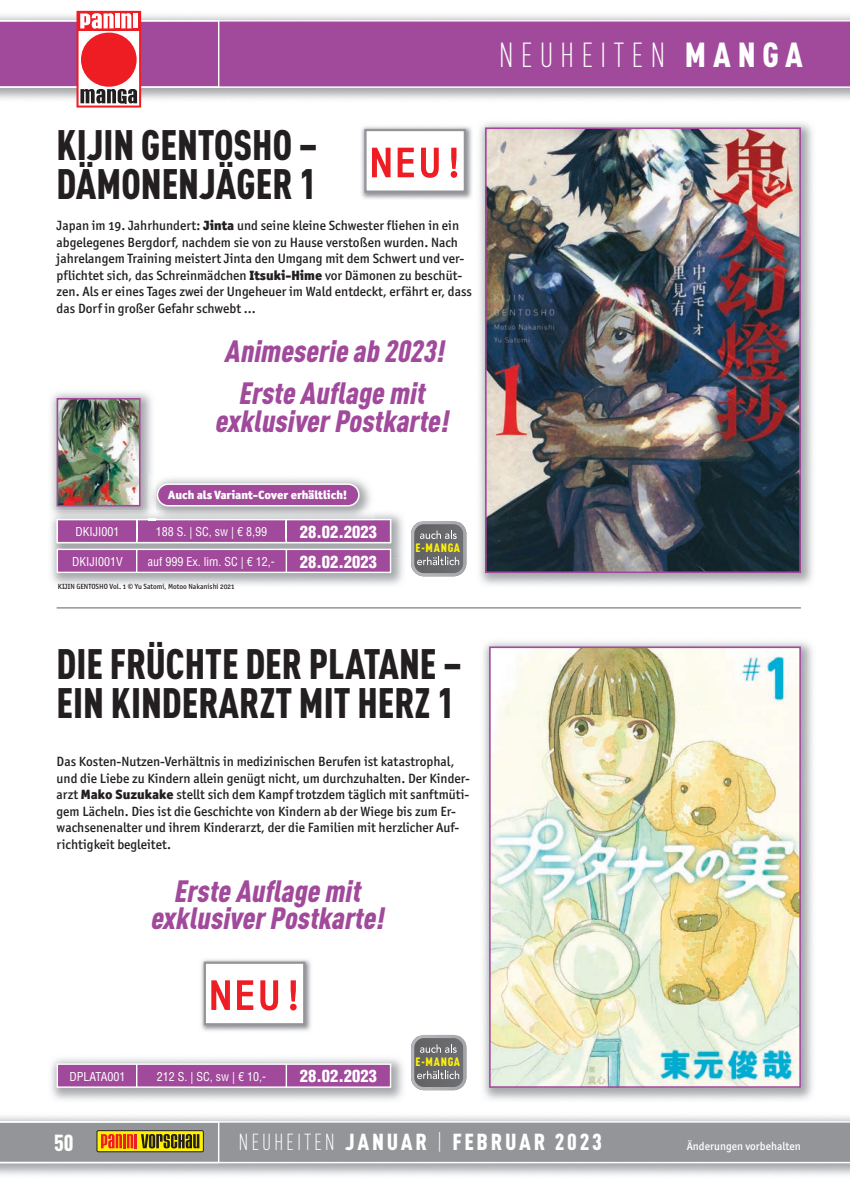
<style>
.page{position:relative;width:850px;height:1189px;background:#fff}
.page>*{position:absolute;margin:0;border:0;box-sizing:border-box;transform-origin:0 0}
.t1{font:900 42px/39px "DIN Cond";color:#231f20;scale:.95 1}
.t2{font:40.5px "Andale Mono";color:#ee1d23}
.t3{font:300 34.35px "DIN Cond";letter-spacing:.2em;color:#fff}
.t4{font:italic 900 30.3px/41.8px "DIN Cond";color:#a1499b;text-align:center}
.t5{font:900 22.8px "DIN Cond";letter-spacing:.12em;color:#fff}
.t6{font:900 condensed 16.5px "Helvetica";color:#fff}
.t7{font:13.5px/16.5px "Officina San ITC Medium OS";color:#231f20}
.t8{font:condensed 12px "Helvetica";color:#fff}
.t9{font:12px "Officina San ITC Black OS";letter-spacing:-.01em;color:#fff}
.t10{font:900 12px "DIN Cond";letter-spacing:.06em;color:#fff101}
.t11{font:11.4px "Officina San ITC Medium OS";color:#fff}
.t12{font:7.5px "Officina San ITC Medium OS";color:#231f20}
.s1{font-family:"Officina San ITC Black OS"}
.s2{font-weight:900}
.s3{font-weight:300}
</style>
<div class="page">
<svg style="left:0;top:1121px;width:850px;height:41px;background:#9a9993"></svg>
<div style="left:219px;top:20px;width:631px;height:68px;background:#a1499b"></div>
<svg style="left:0;top:11px;width:219px;height:97px"></svg>
<hr style="left:133px;top:13px;width:4px;height:15px;background:#fff">
<img style="left:479px;top:122px;width:334px;height:463px">
<img style="left:488px;top:130px;width:310px;height:440px">
<div style="left:485px;top:127px;width:316px;height:446px;border:2px solid #a1499b"></div>
<img style="left:483px;top:641px;width:330px;height:459px">
<img style="left:492px;top:649px;width:306px;height:435px">
<div style="left:489px;top:646px;width:312px;height:441px;border:2px solid #a1499b"></div>
<hr style="left:57px;top:607px;width:744px;height:1px;background:#939598">
<img style="left:51px;top:1058px;width:352px;height:42px">
<div style="left:57px;top:1064px;width:333px;height:23px;background:#a1499b"></div>
<div style="left:57px;top:1063px;width:334px;height:24px;border:1px solid #fff"></div>
<svg style="left:136px;top:1064px;width:1px;height:23px"></svg>
<svg style="left:286px;top:1064px;width:1px;height:23px"></svg>
<img style="left:51px;top:513px;width:352px;height:27px">
<img style="left:51px;top:558px;width:352px;height:27px">
<img style="left:51px;top:540px;width:352px;height:18px">
<div style="left:57px;top:549px;width:333px;height:23px;background:#a1499b"></div>
<div style="left:57px;top:548px;width:334px;height:25px;border:1px solid #fff"></div>
<svg style="left:136px;top:549px;width:1px;height:23px"></svg>
<svg style="left:286px;top:549px;width:1px;height:23px"></svg>
<img style="left:361px;top:126px;width:111px;height:73px">
<div style="left:365px;top:130px;width:100px;height:62px;background:#fff"></div>
<div style="left:364px;top:129px;width:102px;height:64px;border:2px solid #939598"></div>
<svg style="left:372px;top:147px;width:19px;height:31px"></svg>
<svg style="left:397px;top:147px;width:42px;height:31px"></svg>
<svg style="left:450px;top:147px;width:8px;height:31px"></svg>
<img style="left:201px;top:959px;width:110px;height:72px">
<div style="left:205px;top:962px;width:99px;height:62px;background:#fff"></div>
<div style="left:204px;top:961px;width:101px;height:64px;border:2px solid #939598"></div>
<svg style="left:211px;top:980px;width:68px;height:31px"></svg>
<svg style="left:290px;top:980px;width:7px;height:31px"></svg>
<img style="left:51px;top:392px;width:101px;height:118px">
<img style="left:51px;top:510px;width:6px;height:11px">
<img style="left:60px;top:401px;width:78px;height:102px">
<div style="left:57px;top:398px;width:84px;height:108px;border:2px solid #a1499b"></div>
<img style="left:155px;top:478px;width:216px;height:32px">
<img style="left:148px;top:474px;width:7px;height:36px">
<svg style="left:57px;top:510px;width:334px;height:33px;background:#b77fb4"></svg>
<div style="left:157px;top:484px;width:202px;height:21px;background:#a1499b;border-radius:11px"></div>
<div style="left:157px;top:483px;width:202px;height:23px;border:2px solid #fff;border-radius:11px"></div>
<svg style="left:411px;top:1035px;width:55px;height:55px;background:#848588"></svg>
<svg style="left:411px;top:521px;width:55px;height:55px;background:#848588"></svg>
<h1 class="t1" style="left:57px;top:124px;width:276px">KIJIN GENTOSHO –<br>DÄMONENJÄGER 1</h1>
<p class="t7" style="left:57px;top:217px;width:417px">Japan im 19. Jahrhundert: <span class="s1">Jinta</span> und seine kleine Schwester fliehen in ein abgelegenes Bergdorf, nachdem sie von zu Hause verstoßen wurden. Nach jahrelangem Training meistert Jinta den Umgang mit dem Schwert und ver&shy;pflichtet sich, das Schreinmädchen <span class="s1">Itsuki-Hime</span> vor Dämonen zu beschüt&shy;zen. Als er eines Tages zwei der Ungeheuer im Wald entdeckt, erfährt er, dass das Dorf in großer Gefahr schwebt ...</p>
<h2 class="t2" style="left:369px;top:136px;width:99px">NEU!</h2>
<h3 class="t4" style="left:224px;top:329px;width:228px">Animeserie ab 2023!<br>Erste Auflage mit</h3>
<h3 class="t4" style="left:215px;top:399px;width:241px">exklusiverPostkarte!</h3>
<p class="t9" style="left:168px;top:487px;width:181px">Auch als Variant-Cover erhältlich!</p>
<p class="t8" style="left:76px;top:524px;width:46px">DKIJI001</p>
<p class="t8" style="left:156px;top:524px;width:113px">188 S. | SC, sw | € 8,99</p>
<p class="t6" style="left:300px;top:521px;width:78px">28.02.2023</p>
<p class="t8" style="left:72px;top:554px;width:52px">DKIJI001V</p>
<p class="t8" style="left:148px;top:554px;width:128px">auf 999 Ex. lim. SC | € 12,-</p>
<p class="t6" style="left:300px;top:551px;width:78px">28.02.2023</p>
<p class="t12" style="left:58px;top:581px;width:178px">KIJIN GENTOSHO Vol. 1 © Yu Satomi, Motoo Nakanishi 2021</p>
<p class="t10" style="left:416px;top:540px;width:46px">E-MANGA</p>
<h1 class="t1" style="left:57px;top:643px;width:428px">DIE FRÜCHTE DER PLATANE –<br>EIN KINDERARZT MIT HERZ 1</h1>
<p class="t7" style="left:57px;top:753px;width:415px">Das Kosten-Nutzen-Verhältnis in medizinischen Berufen ist katastrophal, und die Liebe zu Kindern allein genügt nicht, um durchzuhalten. Der Kinder&shy;arzt <span class="s1">Mako Suzukake</span> stellt sich dem Kampf trotzdem täglich mit sanftmüti&shy;gem Lächeln. Dies ist die Geschichte von Kindern ab der Wiege bis zum Er&shy;wachsenenalter und ihrem Kinderarzt, der die Familien mit herzlicher Auf&shy;richtigkeit begleitet.</p>
<h3 class="t4" style="left:150px;top:876px;width:241px;line-height:27.3px">Erste Auflage mit exklusiverPostkarte!</h3>
<h2 class="t2" style="left:208px;top:968px;width:99px">NEU!</h2>
<p class="t8" style="left:70px;top:1069px;width:58px">DPLATA001</p>
<p class="t8" style="left:157px;top:1068px;width:111px">212 S. | SC, sw | € 10,-</p>
<p class="t6" style="left:300px;top:1065px;width:78px">28.02.2023</p>
<p class="t10" style="left:416px;top:1054px;width:46px">E-MANGA</p>
<h3 class="t3" style="left:499px;top:35px;width:306px">NEUHEITEN <span class="s2">MANGA</span></h3>
<h3 class="t5" style="left:54px;top:1128px;width:21px">50</h3>
<h3 class="t5" style="left:239px;top:1127px;width:365px"><span class="s3">NEUHEITEN</span> JANUAR <span class="s3">|</span> FEBRUAR 2023</h3>
<p class="t11" style="left:687px;top:1139px;width:116px">Änderungen vorbehalten</p>
</div>
